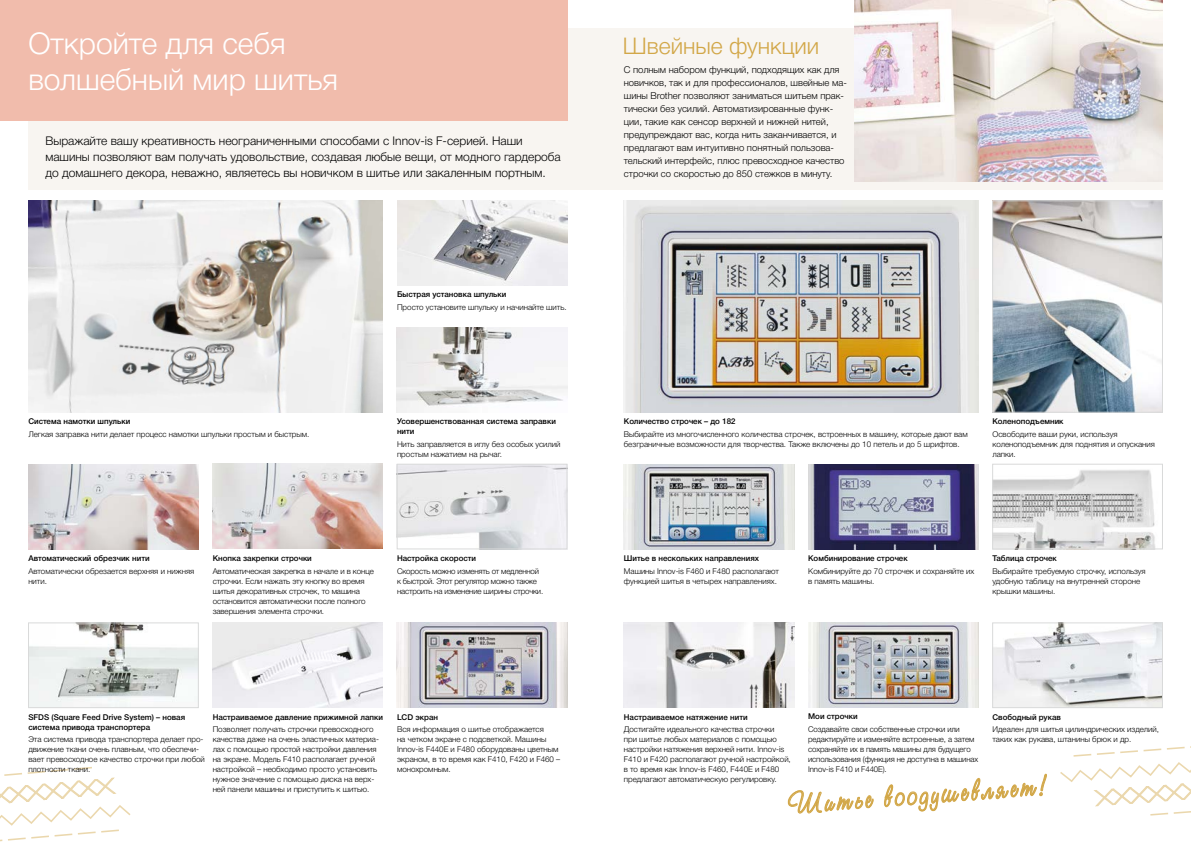
<style>
.page{position:relative;width:1191px;height:842px;background:#fff}
.page>*{position:absolute;margin:0;border:0;box-sizing:border-box;transform-origin:0 0}
.t1{font:300 30px "Helvetica Neue Cyr";color:#fff}
.t2{font:30px "Studio Script C";color:#d2a748;scale:.93 1}
.t3{font:300 23px "Helvetica Neue Cyr";color:#d2a748}
.t4{font:300 12px/16px "Helvetica Neue Cyr";color:#000}
.t5{font:300 9.5px/13px "Helvetica Neue Cyr";color:#000}
.t6{font:300 8px/10px "Helvetica Neue Cyr";color:#000}
.t7{font:500 8px/10px "Helvetica Neue Cyr";color:#000}
.t8{font:300 8px/10px "Helvetica Neue Cyr";letter-spacing:-.02em;color:#000}
</style>
<div class="page">
<div style="left:28px;top:28px;width:1134px;height:162px;background:#f8f5f1"></div>
<div style="left:0;top:0;width:567px;height:120px;background:#f1bcac"></div>
<img style="left:624px;top:464px;width:170px;height:85px">
<img style="left:624px;top:201px;width:354px;height:211px">
<img style="left:808px;top:464px;width:170px;height:85px">
<img style="left:397px;top:327px;width:170px;height:85px">
<img style="left:28px;top:201px;width:355px;height:211px">
<img style="left:399px;top:466px;width:166px;height:81px">
<div style="left:397px;top:464px;width:170px;height:85px;border:1px solid #d9dada"></div>
<img style="left:994px;top:470px;width:161px;height:77px">
<div style="left:992px;top:464px;width:170px;height:85px;border:1px solid #d9dada"></div>
<img style="left:994px;top:203px;width:166px;height:207px">
<div style="left:992px;top:201px;width:170px;height:211px;border:1px solid #d9dada"></div>
<img style="left:397px;top:201px;width:170px;height:85px">
<img style="left:28px;top:464px;width:170px;height:85px">
<img style="left:213px;top:463px;width:170px;height:85px">
<img style="left:855px;top:0;width:307px;height:182px">
<img style="left:808px;top:623px;width:170px;height:85px">
<img style="left:994px;top:625px;width:166px;height:81px">
<div style="left:992px;top:623px;width:170px;height:85px;border:1px solid #d9dada"></div>
<svg style="left:1060px;top:746px;width:131px;height:70px"></svg>
<img style="left:624px;top:623px;width:170px;height:85px">
<img style="left:213px;top:623px;width:170px;height:85px">
<img style="left:30px;top:625px;width:166px;height:81px">
<div style="left:28px;top:623px;width:170px;height:85px;border:1px solid #d9dada"></div>
<svg style="left:0;top:766px;width:131px;height:76px"></svg>
<img style="left:397px;top:623px;width:170px;height:85px">
<svg style="left:788px;top:790px;width:86px;height:24px"></svg>
<svg style="left:884px;top:774px;width:163px;height:38px"></svg>
<h1 class="t1" style="left:28px;top:27px;width:259px">Откройте для себя</h1>
<h2 class="t3" style="left:623px;top:33px;width:198px">Швейные функции</h2>
<h1 class="t1" style="left:28px;top:63px;width:311px">волшебный мир шитья</h1>
<p class="t5" style="left:624px;top:63px;width:224px">С полным набором функций, подходящих как для новичков, так и для профессионалов, швейные ма&shy;шины Brother позволяют заниматься шитьем прак&shy;тически без усилий. Автоматизированные функ&shy;ции, такие как сенсор верхней и нижней нитей, предупреждают вас, когда нить заканчивается, и предлагают вам интуитивно понятный пользова&shy;тельский интерфейс, плюс превосходное качество строчки со скоростью до 850 стежков в минуту.</p>
<p class="t4" style="left:45px;top:133px;width:517px">Выражайте вашу креативность неограниченными способами с Innov-is F-серией. Наши машины позволяют вам получать удовольствие, создавая любые вещи, от модного гардероба до домашнего декора, неважно, являетесь вы новичком в шитье или закаленным портным.</p>
<p class="t7" style="left:397px;top:290px;width:111px">Быстрая установка шпульки</p>
<p class="t6" style="left:397px;top:302px;width:171px">Просто установите шпульку и начинайте шить.</p>
<p class="t7" style="left:28px;top:416px;width:103px">Система намотки шпульки</p>
<p class="t6" style="left:28px;top:429px;width:282px">Легкая заправка нити делает процесс намотки шпульки простым и быстрым.</p>
<p class="t7" style="left:397px;top:416px;width:160px">Усовершенствованная система заправки нити</p>
<p class="t6" style="left:397px;top:439px;width:165px">Нить заправляется в иглу без особых усилий простым нажатием на рычаг.</p>
<p class="t7" style="left:28px;top:553px;width:123px">Автоматический обрезчик нити</p>
<p class="t6" style="left:28px;top:566px;width:167px">Автоматически обрезается верхняя и нижняя нити.</p>
<p class="t7" style="left:213px;top:553px;width:101px">Кнопка закрепки строчки</p>
<p class="t6" style="left:213px;top:566px;width:163px">Автоматическая закрепка в начале и в конце строчки. Если нажать эту кнопку во время шитья декоративных строчек, то машина остановится автоматически после полного завершения элемента строчки.</p>
<p class="t7" style="left:397px;top:553px;width:81px">Настройка скорости</p>
<p class="t8" style="left:397px;top:566px;width:148px">Скорость можно изменять от медленной к быстрой. Этот регулятор можно также настроить на изменение ширины строчки.</p>
<p class="t7" style="left:28px;top:712px;width:158px">SFDS (Square Feed Drive System) – новая система привода транспортера</p>
<p class="t6" style="left:28px;top:734px;width:178px">Эта система привода транспортера делает про&shy;движение ткани очень плавным, что обеспечи&shy;вает превосходное качество строчки при любой плотности ткани.</p>
<p class="t7" style="left:213px;top:712px;width:172px">Настраиваемое давление прижимной лапки</p>
<p class="t6" style="left:213px;top:724px;width:168px">Позволяет получать строчки превосходного качества даже на очень эластичных материа&shy;лах с помощью простой настройки давления на экране. Модель F410 располагает ручной настройкой – необходимо просто установить нужное значение с помощью диска на верх&shy;ней панели машины и приступить к шитью.</p>
<p class="t7" style="left:397px;top:712px;width:43px">LCD экран</p>
<p class="t6" style="left:397px;top:724px;width:165px">Вся информация о шитье отображается<br>на четком экране с подсветкой. Машины Innov-is F440E и F480 оборудованы цветным экраном, в то время как F410, F420 и F460 – монохромным.</p>
<p class="t7" style="left:624px;top:416px;width:113px">Количество строчек – до 182</p>
<p class="t6" style="left:624px;top:429px;width:345px">Выбирайте из многочисленного количества строчек, встроенных в машину, которые дают вам безграничные возможности для творчества. Также включены до 10 петель и до 5 шрифтов.</p>
<p class="t7" style="left:992px;top:416px;width:73px">Коленоподъемник</p>
<p class="t6" style="left:992px;top:429px;width:164px">Освободите ваши руки, используя коленоподъемник для поднятия и опускания лапки.</p>
<p class="t7" style="left:624px;top:553px;width:137px">Шитье в нескольких направлениях</p>
<p class="t6" style="left:624px;top:566px;width:157px">Машины Innov-is F460 и F480 располагают функцией шитья в четырех направлениях.</p>
<p class="t7" style="left:808px;top:553px;width:101px">Комбинирование строчек</p>
<p class="t6" style="left:808px;top:566px;width:168px">Комбинируйте до 70 строчек и сохраняйте их в память машины.</p>
<p class="t7" style="left:992px;top:553px;width:66px">Таблица строчек</p>
<p class="t6" style="left:992px;top:566px;width:155px">Выбирайте требуемую строчку, используя удобную таблицу на внутренней стороне крышки машины.</p>
<p class="t7" style="left:992px;top:712px;width:70px">Свободный рукав</p>
<p class="t6" style="left:992px;top:724px;width:168px">Идеален для шитья цилиндрических изделий, таких как рукава, штанины брюк и др.</p>
<p class="t7" style="left:808px;top:712px;width:51px">Мои строчки</p>
<p class="t6" style="left:808px;top:725px;width:172px">Создавайте свои собственные строчки или редактируйте и изменяйте встроенные, а затем сохраняйте их в память машины для будущего использования (функция не доступна в машинах Innov-is F410 и F440E).</p>
<p class="t7" style="left:624px;top:712px;width:125px">Настраиваемое натяжение нити</p>
<p class="t6" style="left:624px;top:724px;width:168px">Достигайте идеального качества строчки<br>при шитье любых материалов с помощью настройки натяжения верхней нити. Innov-is F410 и F420 располагают ручной настройкой, в то время как Innov-is F460, F440E и F480 предлагают автоматическую регулировку.</p>
<h1 class="t2" style="left:786px;top:784px;width:282px;rotate:-4deg">Шитье воодушевляет!</h1>
</div>
